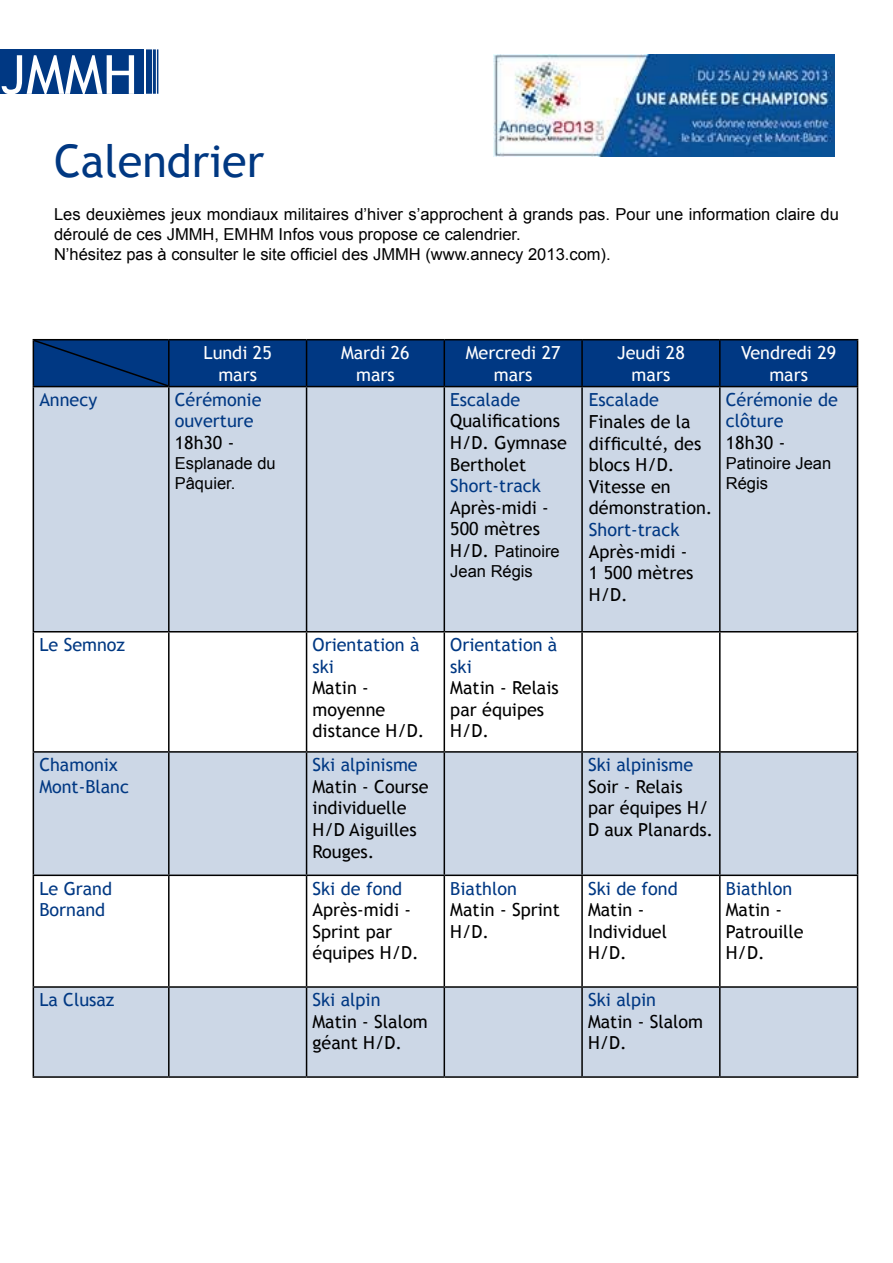
<style>
.page{position:relative;width:893px;height:1263px;background:#fff}
.page>*{position:absolute;margin:0;border:0;box-sizing:border-box;transform-origin:0 0}
.t1{font:54px "Trebuchet MS";color:#fff}
.t2{font:45px "Trebuchet MS";color:#003882}
.t3{font:18px/21.6px "Trebuchet MS";color:#000}
.t4{font:18px/21.6px "Trebuchet MS";color:#003883}
.t5{font:18px/21.6px "Trebuchet MS";color:#fff;text-align:center}
.t6{font:18px "Trebuchet MS";color:#003882}
.t7{font:16.5px/19.8px "Arial";color:#000}
.s1{font-family:"Trebuchet MS";font-size:18px}
</style>
<div class="page">
<div style="left:0;top:49px;width:144px;height:45px;background:#003883"></div>
<div style="left:146px;top:49px;width:6px;height:45px;background:#003883"></div>
<hr style="left:157px;top:49px;width:1px;height:45px;background:#003883">
<hr style="left:153px;top:49px;width:3px;height:45px;background:#003883">
<div style="left:34px;top:387px;width:823px;height:689px;background:#ccd7e6"></div>
<svg style="left:34px;top:632px;width:823px;height:354px"></svg>
<hr style="left:33px;top:339px;width:136px;height:1px;background:#000">
<hr style="left:169px;top:339px;width:138px;height:1px;background:#000">
<hr style="left:307px;top:339px;width:137px;height:1px;background:#000">
<hr style="left:444px;top:339px;width:138px;height:1px;background:#000">
<hr style="left:582px;top:339px;width:138px;height:1px;background:#000">
<hr style="left:720px;top:339px;width:138px;height:1px;background:#000">
<hr style="left:33px;top:387px;width:1px;height:244px;background:#000">
<hr style="left:168px;top:387px;width:2px;height:244px;background:#000">
<hr style="left:306px;top:387px;width:1px;height:244px;background:#000">
<hr style="left:444px;top:387px;width:1px;height:244px;background:#000">
<hr style="left:581px;top:387px;width:2px;height:244px;background:#000">
<hr style="left:719px;top:387px;width:2px;height:244px;background:#000">
<hr style="left:857px;top:387px;width:1px;height:244px;background:#000">
<hr style="left:33px;top:631px;width:136px;height:1px;background:#000">
<hr style="left:33px;top:632px;width:1px;height:119px;background:#000">
<hr style="left:169px;top:631px;width:138px;height:1px;background:#000">
<hr style="left:168px;top:632px;width:2px;height:119px;background:#000">
<hr style="left:307px;top:631px;width:137px;height:1px;background:#000">
<hr style="left:306px;top:632px;width:1px;height:119px;background:#000">
<hr style="left:444px;top:631px;width:138px;height:1px;background:#000">
<hr style="left:444px;top:632px;width:1px;height:119px;background:#000">
<hr style="left:582px;top:631px;width:138px;height:1px;background:#000">
<hr style="left:581px;top:632px;width:2px;height:119px;background:#000">
<hr style="left:720px;top:631px;width:138px;height:1px;background:#000">
<hr style="left:719px;top:632px;width:2px;height:119px;background:#000">
<hr style="left:857px;top:632px;width:1px;height:119px;background:#000">
<hr style="left:33px;top:751px;width:136px;height:2px;background:#000">
<hr style="left:33px;top:753px;width:1px;height:121px;background:#000">
<hr style="left:169px;top:751px;width:138px;height:2px;background:#000">
<hr style="left:168px;top:753px;width:2px;height:121px;background:#000">
<hr style="left:307px;top:751px;width:137px;height:2px;background:#000">
<hr style="left:306px;top:753px;width:1px;height:121px;background:#000">
<hr style="left:444px;top:751px;width:138px;height:2px;background:#000">
<hr style="left:444px;top:753px;width:1px;height:121px;background:#000">
<hr style="left:582px;top:751px;width:138px;height:2px;background:#000">
<hr style="left:581px;top:753px;width:2px;height:121px;background:#000">
<hr style="left:720px;top:751px;width:138px;height:2px;background:#000">
<hr style="left:719px;top:753px;width:2px;height:121px;background:#000">
<hr style="left:857px;top:753px;width:1px;height:121px;background:#000">
<hr style="left:33px;top:874px;width:136px;height:2px;background:#000">
<hr style="left:33px;top:876px;width:1px;height:110px;background:#000">
<hr style="left:169px;top:874px;width:138px;height:2px;background:#000">
<hr style="left:168px;top:876px;width:2px;height:110px;background:#000">
<hr style="left:307px;top:874px;width:137px;height:2px;background:#000">
<hr style="left:306px;top:876px;width:1px;height:110px;background:#000">
<hr style="left:444px;top:874px;width:138px;height:2px;background:#000">
<hr style="left:444px;top:876px;width:1px;height:110px;background:#000">
<hr style="left:582px;top:874px;width:138px;height:2px;background:#000">
<hr style="left:581px;top:876px;width:2px;height:110px;background:#000">
<hr style="left:720px;top:874px;width:138px;height:2px;background:#000">
<hr style="left:719px;top:876px;width:2px;height:110px;background:#000">
<hr style="left:857px;top:876px;width:1px;height:110px;background:#000">
<hr style="left:33px;top:986px;width:136px;height:2px;background:#000">
<hr style="left:33px;top:988px;width:1px;height:88px;background:#000">
<hr style="left:169px;top:986px;width:138px;height:2px;background:#000">
<hr style="left:168px;top:988px;width:2px;height:88px;background:#000">
<hr style="left:307px;top:986px;width:137px;height:2px;background:#000">
<hr style="left:306px;top:988px;width:1px;height:88px;background:#000">
<hr style="left:444px;top:986px;width:138px;height:2px;background:#000">
<hr style="left:444px;top:988px;width:1px;height:88px;background:#000">
<hr style="left:582px;top:986px;width:138px;height:2px;background:#000">
<hr style="left:581px;top:988px;width:2px;height:88px;background:#000">
<hr style="left:720px;top:986px;width:138px;height:2px;background:#000">
<hr style="left:719px;top:988px;width:2px;height:88px;background:#000">
<hr style="left:857px;top:988px;width:1px;height:88px;background:#000">
<hr style="left:33px;top:1076px;width:136px;height:2px;background:#000">
<hr style="left:169px;top:1076px;width:138px;height:2px;background:#000">
<hr style="left:307px;top:1076px;width:137px;height:2px;background:#000">
<hr style="left:444px;top:1076px;width:138px;height:2px;background:#000">
<hr style="left:582px;top:1076px;width:138px;height:2px;background:#000">
<hr style="left:720px;top:1076px;width:138px;height:2px;background:#000">
<svg style="left:33px;top:340px;width:825px;height:47px;background:#00347a"></svg>
<img style="left:493px;top:54px;width:341px;height:102px">
<h1 class="t1" style="left:0;top:43px;width:139px">JMMH</h1>
<h2 class="t2" style="left:54px;top:135px;width:212px">Calendrier</h2>
<p class="t7" style="left:54px;top:205px;width:786px">Les deuxièmes jeux mondiaux militaires d’hiver s’approchent à grands pas. Pour une information claire du déroulé de ces JMMH, EMHM Infos vous propose ce calendrier.<br>N’hésitez pas à consulter le site officiel des JMMH (www.annecy 2013.com).</p>
<p class="t5" style="left:204px;top:342px;width:70px">Lundi 25 mars</p>
<p class="t5" style="left:341px;top:342px;width:70px">Mardi 26 mars</p>
<p class="t5" style="left:466px;top:342px;width:96px">Mercredi 27 mars</p>
<p class="t5" style="left:617px;top:342px;width:69px">Jeudi 28 mars</p>
<p class="t5" style="left:741px;top:342px;width:97px">Vendredi 29 mars</p>
<p class="t4" style="left:39px;top:389px;width:59px">Annecy</p>
<p class="t4" style="left:175px;top:389px;width:88px">Cérémonie ouverture</p>
<p class="t3" style="left:175px;top:432px;width:61px">18h30 -</p>
<p class="t7" style="left:175px;top:453px;width:102px">Esplanade du<br>Pâquier.</p>
<p class="t6" style="left:39px;top:634px;width:87px">Le Semnoz</p>
<p class="t4" style="left:313px;top:634px;width:109px">Orientation à ski</p>
<p class="t3" style="left:313px;top:677px;width:113px">Matin - moyenne distance H/D.</p>
<p class="t4" style="left:39px;top:754px;width:91px">Chamonix<br>Mont-Blanc</p>
<p class="t4" style="left:313px;top:754px;width:107px">Ski alpinisme</p>
<p class="t3" style="left:313px;top:776px;width:118px">Matin - Course individuelle<br>H/D Aiguilles<br>Rouges.</p>
<p class="t4" style="left:39px;top:878px;width:74px">Le Grand<br>Bornand</p>
<p class="t4" style="left:313px;top:878px;width:91px">Ski de fond</p>
<p class="t3" style="left:313px;top:899px;width:108px">Après-midi -<br>Sprint par équipes H/D.</p>
<p class="t4" style="left:39px;top:989px;width:77px">La Clusaz</p>
<p class="t4" style="left:313px;top:989px;width:70px">Ski alpin</p>
<p class="t3" style="left:313px;top:1011px;width:117px">Matin - Slalom géant H/D.</p>
<p class="t4" style="left:450px;top:389px;width:71px">Escalade</p>
<p class="t3" style="left:450px;top:410px;width:118px">Qualifications<br>H/D. Gymnase<br>Bertholet</p>
<p class="t4" style="left:450px;top:475px;width:92px">Short-track</p>
<p class="t3" style="left:450px;top:497px;width:100px">Après-midi -<br>500 mètres</p>
<p class="t7" style="left:450px;top:541px;width:111px"><span class="s1">H/D.</span> Patinoire<br>Jean Régis</p>
<p class="t4" style="left:450px;top:634px;width:109px">Orientation à ski</p>
<p class="t3" style="left:450px;top:677px;width:110px">Matin - Relais par équipes<br>H/D.</p>
<p class="t4" style="left:450px;top:878px;width:68px">Biathlon</p>
<p class="t3" style="left:450px;top:899px;width:111px">Matin - Sprint<br>H/D.</p>
<p class="t4" style="left:589px;top:389px;width:71px">Escalade</p>
<p class="t3" style="left:589px;top:411px;width:125px">Finales de la difficulté, des blocs H/D.<br>Vitesse en démonstration.</p>
<p class="t4" style="left:589px;top:519px;width:92px">Short-track</p>
<p class="t3" style="left:589px;top:541px;width:106px">Après-midi -<br>1 500 mètres<br>H/D.</p>
<p class="t4" style="left:726px;top:389px;width:114px">Cérémonie de clôture</p>
<p class="t3" style="left:726px;top:432px;width:61px">18h30 -</p>
<p class="t7" style="left:726px;top:453px;width:107px">Patinoire Jean<br>Régis</p>
<p class="t4" style="left:588px;top:754px;width:107px">Ski alpinisme</p>
<p class="t3" style="left:588px;top:776px;width:127px">Soir - Relais par équipes H/<br>D aux Planards.</p>
<p class="t4" style="left:588px;top:878px;width:91px">Ski de fond</p>
<p class="t3" style="left:588px;top:899px;width:80px">Matin -<br>Individuel<br>H/D.</p>
<p class="t4" style="left:588px;top:989px;width:70px">Ski alpin</p>
<p class="t3" style="left:588px;top:1011px;width:117px">Matin - Slalom<br>H/D.</p>
<p class="t4" style="left:726px;top:878px;width:68px">Biathlon</p>
<p class="t3" style="left:726px;top:899px;width:79px">Matin -<br>Patrouille<br>H/D.</p>
</div>
